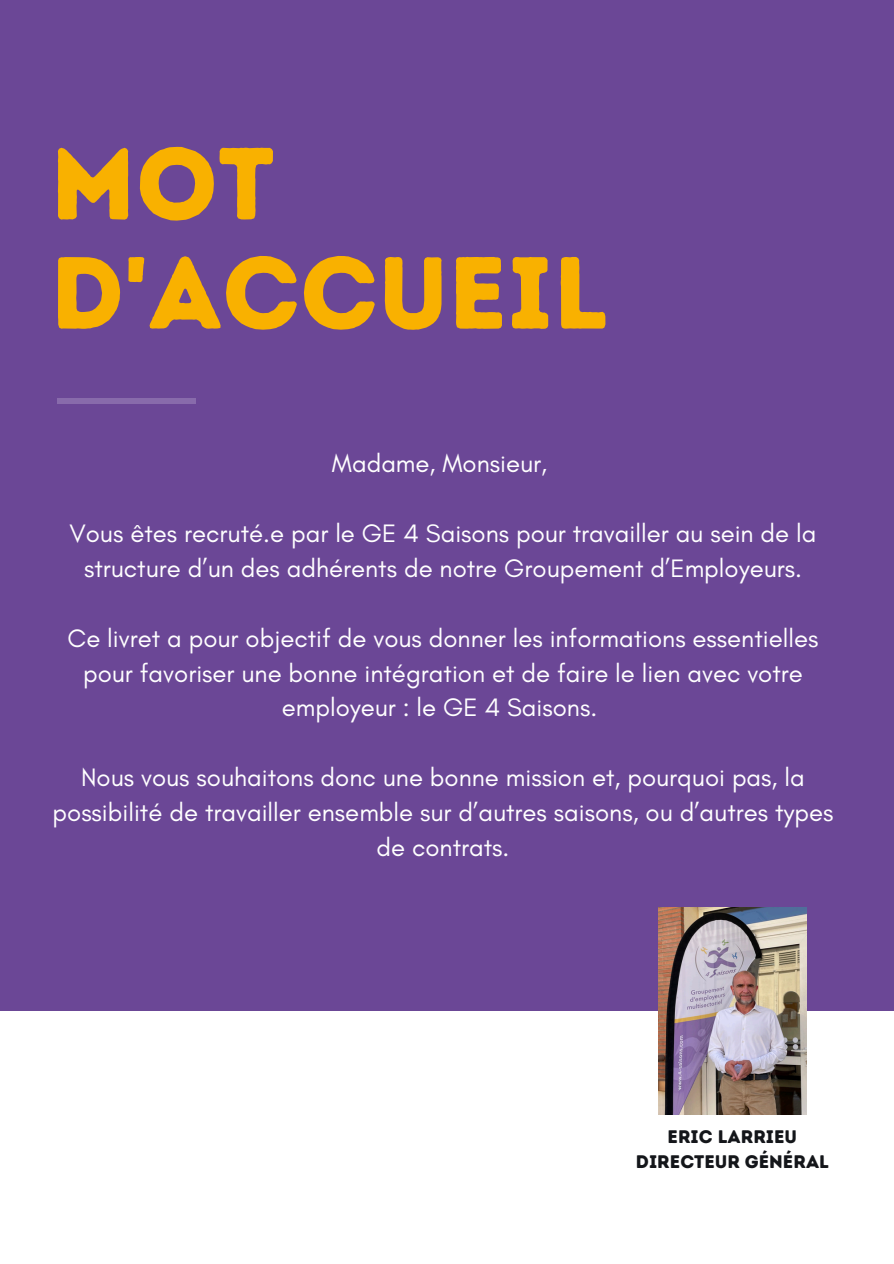
<style>
.page{position:relative;width:894px;height:1264px;background:#fff}
.page>*{position:absolute;margin:0;border:0;box-sizing:border-box;transform-origin:0 0}
.t1{font:102px/109.2px "Intro Rust Base";color:#f9b100}
.t2{font:25.65px/34.8px "Glacial Indifference";color:#fff;text-align:center}
.t3{font:18.15px "Intro Rust Base";color:#14161a}
</style>
<div class="page">
<div style="left:0;top:0;width:893px;height:1263px;background:#6b4796"></div>
<div style="left:0;top:1010px;width:893px;height:253px;background:#fff"></div>
<div style="left:57px;top:399px;width:139px;height:5px;background:#886bab"></div>
<img style="left:658px;top:907px;width:148px;height:207px">
<h1 class="t1" style="left:51px;top:129px;width:559px">MOT<br>D'ACCUEIL</h1>
<h2 class="t2" style="left:332px;top:446px;width:217px">Madame, Monsieur,</h2>
<h2 class="t2" style="left:69px;top:515px;width:748px">Vous êtes recruté.e par le GE 4 Saisons pour travailler au sein de la structure d’un des adhérents de notre Groupement d’Employeurs.</h2>
<h2 class="t2" style="left:68px;top:620px;width:752px">Ce livret a pour objectif de vous donner les informations essentielles pour favoriser une bonne intégration et de faire le lien avec votre employeur : le GE 4 Saisons.</h2>
<h2 class="t2" style="left:53px;top:759px;width:782px">Nous vous souhaitons donc une bonne mission et, pourquoi pas, la possibilité de travailler ensemble sur d’autres saisons, ou d’autres types de contrats.</h2>
<p class="t3" style="left:667px;top:1125px;width:131px">ERIC LARRIEU</p>
<p class="t3" style="left:635px;top:1150px;width:195px">DIRECTEUR GÉNÉRAL</p>
</div>
